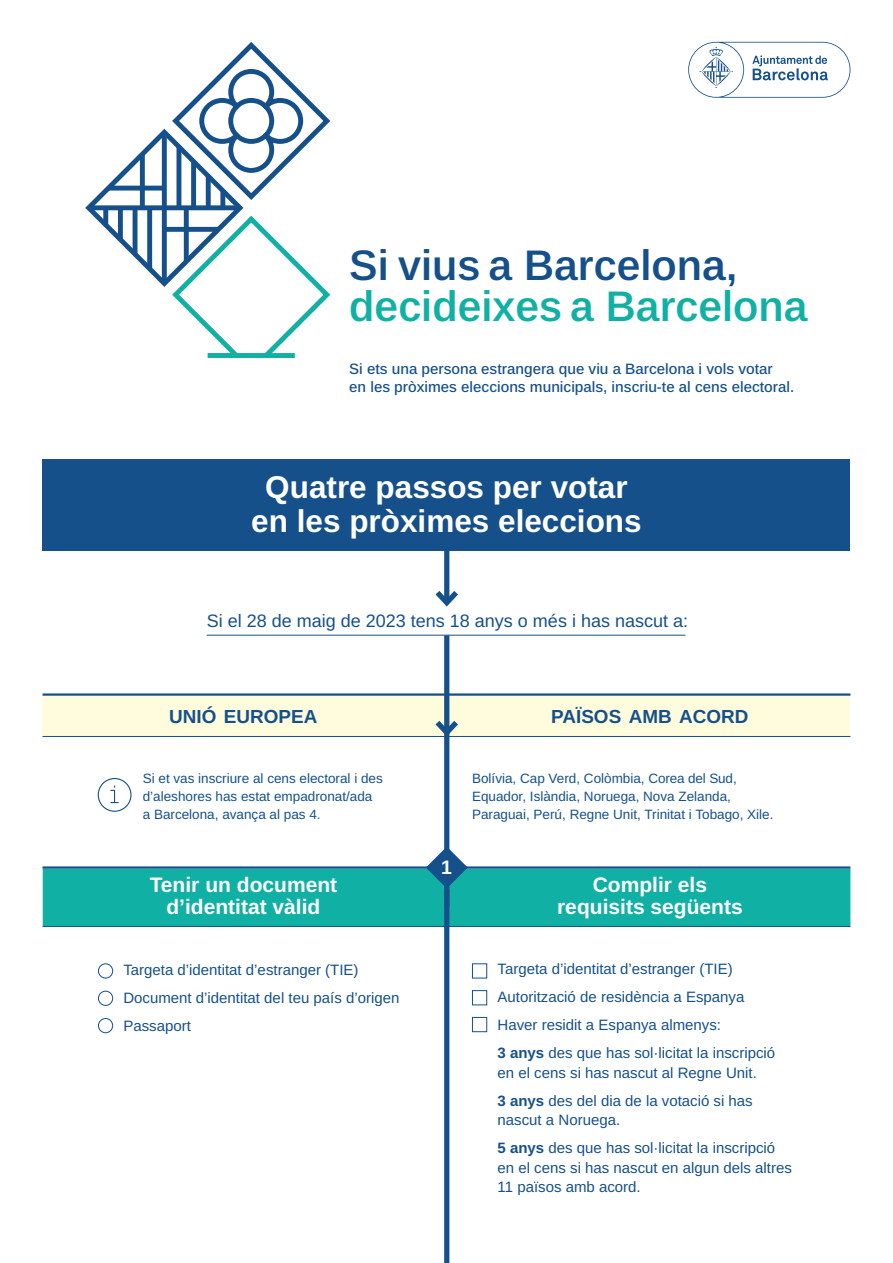
<style>
.page{position:relative;width:893px;height:1263px;background:#fff}
.page>*{position:absolute;margin:0;border:0;box-sizing:border-box;transform-origin:0 0}
.t1{font:600 42.75px "Arimo";color:#11b0a5}
.t2{font:600 42.75px "Arimo";color:#15508b}
.t3{font:700 31.5px/34.5px "Arimo";color:#fff;text-align:center}
.t4{font:700 21px/22.5px "Arimo";color:#fff;text-align:center}
.t5{font:700 19.5px "Arimo";color:#fff}
.t6{font:700 18.9px "Arimo";color:#15508b}
.t7{font:18px "Arimo";color:#15508b}
.t8{font:15px/28px "Arimo";color:#15508b}
.t9{font:500 15px/18px "Arimo";color:#15508b}
.t10{font:13.5px/18px "Arimo";color:#15508b}
.s1{font-weight:700}
</style>
<div class="page">
<svg style="left:688px;top:42px;width:162px;height:56px"></svg>
<svg style="left:85px;top:42px;width:246px;height:316px"></svg>
<div style="left:162px;top:134px;width:5px;height:149px;background:#15508b"></div>
<div style="left:176px;top:147px;width:5px;height:61px;background:#15508b"></div>
<div style="left:184px;top:208px;width:5px;height:53px;background:#15508b"></div>
<div style="left:140px;top:154px;width:5px;height:54px;background:#15508b"></div>
<div style="left:164px;top:227px;width:55px;height:5px;background:#15508b"></div>
<div style="left:108px;top:186px;width:56px;height:5px;background:#15508b"></div>
<div style="left:191px;top:161px;width:5px;height:47px;background:#15508b"></div>
<div style="left:103px;top:208px;width:5px;height:17px;background:#15508b"></div>
<div style="left:206px;top:176px;width:5px;height:32px;background:#15508b"></div>
<div style="left:118px;top:208px;width:5px;height:31px;background:#15508b"></div>
<div style="left:220px;top:191px;width:5px;height:17px;background:#15508b"></div>
<hr style="left:133px;top:208px;width:4px;height:46px;background:#15508b">
<div style="left:147px;top:208px;width:5px;height:60px;background:#15508b"></div>
<div style="left:90px;top:205px;width:149px;height:5px;background:#15508b"></div>
<div style="left:43px;top:869px;width:807px;height:57px;background:#11b0a5"></div>
<div style="left:43px;top:696px;width:807px;height:40px;background:#fffcdd"></div>
<div style="left:43px;top:460px;width:807px;height:91px;background:#15508b"></div>
<hr style="left:43px;top:866px;width:807px;height:3px;background:#15508b">
<div style="left:98px;top:963px;width:15px;height:15px;border:1px solid #15508b;border-radius:50%"></div>
<div style="left:98px;top:991px;width:15px;height:15px;border:1px solid #15508b;border-radius:50%"></div>
<div style="left:98px;top:1018px;width:15px;height:15px;border:1px solid #15508b;border-radius:50%"></div>
<div style="left:98px;top:778px;width:34px;height:34px;border:1px solid #15508b;border-radius:50%"></div>
<svg style="left:110px;top:785px;width:9px;height:19px"></svg>
<hr style="left:43px;top:693px;width:807px;height:3px;background:#15508b">
<div style="left:444px;top:732px;width:5px;height:175px;background:#15508b"></div>
<div style="left:444px;top:889px;width:5px;height:374px;background:#15508b"></div>
<hr style="left:43px;top:736px;width:807px;height:1px;background:#15508b">
<hr style="left:43px;top:926px;width:807px;height:1px;background:#15508b">
<svg style="left:424px;top:844px;width:46px;height:46px"></svg>
<div style="left:472px;top:990px;width:15px;height:15px;background:#fff;border:1px solid #15508b"></div>
<div style="left:472px;top:963px;width:15px;height:15px;background:#fff;border:1px solid #15508b"></div>
<div style="left:472px;top:1017px;width:15px;height:15px;background:#fff;border:1px solid #15508b"></div>
<hr style="left:207px;top:635px;width:478px;height:1px;background:#15508b">
<div style="left:444px;top:545px;width:5px;height:58px;background:#15508b"></div>
<svg style="left:435px;top:585px;width:23px;height:22px"></svg>
<div style="left:444px;top:635px;width:5px;height:98px;background:#15508b"></div>
<svg style="left:435px;top:715px;width:23px;height:25px"></svg>
<h1 class="t2" style="left:349px;top:235px;width:390px">Si vius a Barcelona,</h1>
<h1 class="t1" style="left:349px;top:276px;width:460px">decideixes a Barcelona</h1>
<p class="t9" style="left:349px;top:360px;width:446px">Si ets una persona estrangera que viu a Barcelona i vols votar<br>en les pròximes eleccions municipals, inscriu-te al cens electoral.</p>
<h2 class="t3" style="left:251px;top:470px;width:392px">Quatre passos per votar en les pròximes eleccions</h2>
<p class="t7" style="left:207px;top:608px;width:483px">Si el 28 de maig de 2023 tens 18 anys o més i has nascut a:</p>
<p class="t6" style="left:169px;top:703px;width:150px">UNIÓ EUROPEA</p>
<p class="t6" style="left:551px;top:703px;width:199px">PAÏSOS AMB ACORD</p>
<p class="t10" style="left:143px;top:769px;width:242px">Si et vas inscriure al cens electoral i des d’aleshores has estat empadronat/ada a Barcelona, avança al pas 4.</p>
<p class="t10" style="left:472px;top:769px;width:303px">Bolívia, Cap Verd, Colòmbia, Corea del Sud,<br>Equador, Islàndia, Noruega, Nova Zelanda,<br>Paraguai, Perú, Regne Unit, Trinitat i Tobago, Xile.</p>
<h3 class="t4" style="left:150px;top:873px;width:189px">Tenir un document d’identitat vàlid</h3>
<p class="t8" style="left:123px;top:956px;width:277px">Targeta d’identitat d’estranger (TIE)<br>Document d’identitat del teu país d’origen<br>Passaport</p>
<h3 class="t5" style="left:441px;top:854px;width:12px">1</h3>
<h3 class="t4" style="left:557px;top:873px;width:187px">Complir els requisits següents</h3>
<p class="t8" style="left:498px;top:955px;width:279px">Targeta d’identitat d’estranger (TIE)<br>Autorització de residència a Espanya Haver residit a Espanya almenys:<br><span class="s1">3 anys</span> des que has sol·licitat la inscripció</p>
<p class="t8" style="left:498px;top:1059px;width:261px">en el cens si has nascut al Regne Unit.<br><span class="s1">3 anys</span> des del dia de la votació si has</p>
<p class="t8" style="left:498px;top:1106px;width:279px">nascut a Noruega.<br><span class="s1">5 anys</span> des que has sol·licitat la inscripció</p>
<p class="t8" style="left:498px;top:1158px;width:296px;line-height:19.5px">en el cens si has nascut en algun dels altres<br>11 països amb acord.</p>
</div>
